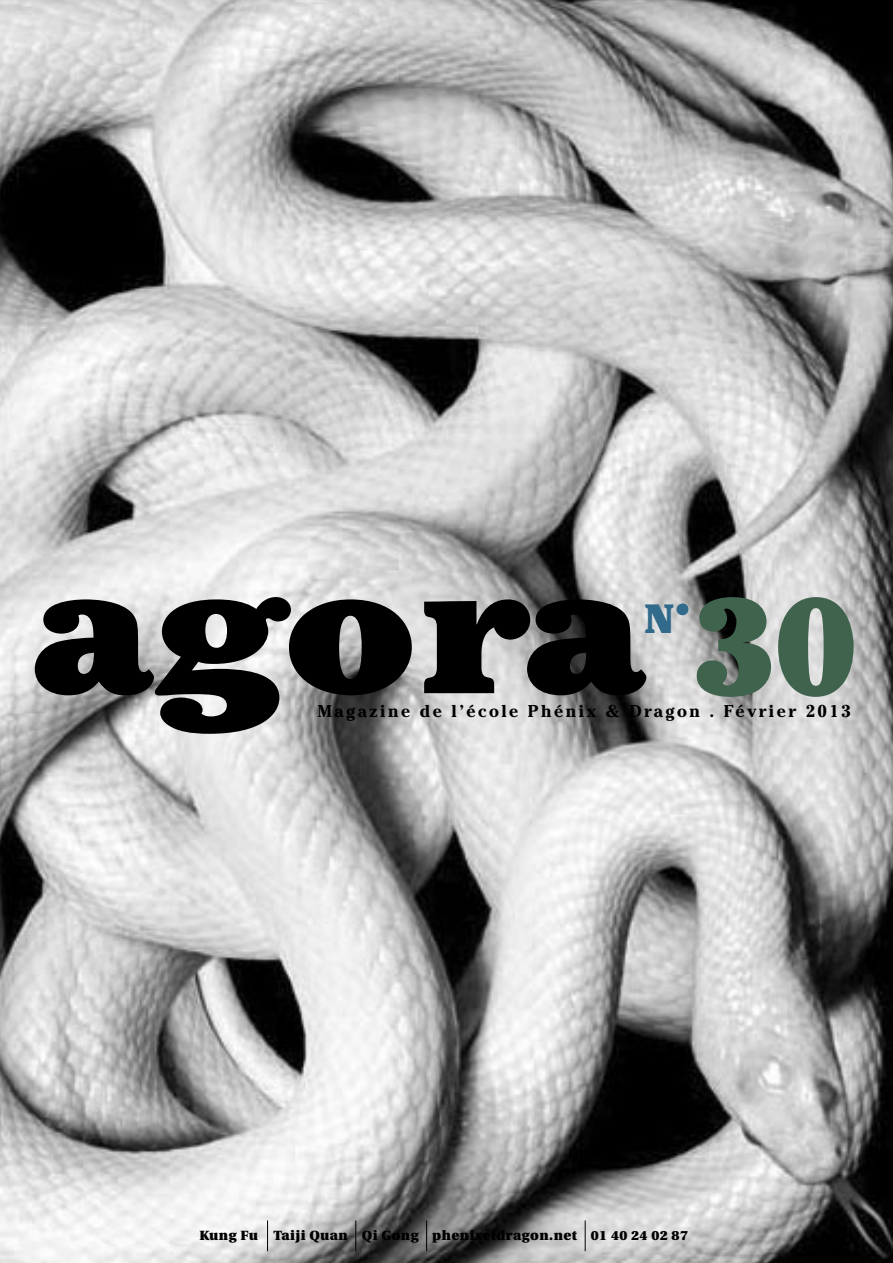
<style>
.page{position:relative;width:893px;height:1263px;background:#fff}
.page>*{position:absolute;margin:0;border:0;box-sizing:border-box;transform-origin:0 0}
.t1{font:900 199.05px "Cheltenham";letter-spacing:-.005em;color:#000}
.t2{font:900 135px "Cheltenham";color:#40634d}
.t3{font:900 40.65px "Cheltenham";color:#316a8a}
.t4{font:700 17.1px "Cheltenham";letter-spacing:.14em;color:#000}
.t5{font:900 13.35px "Utopia";letter-spacing:.035em;color:#000}
</style>
<div class="page">
<img style="left:0;top:0;width:893px;height:1263px">
<hr style="left:267px;top:1220px;width:1px;height:31px;background:#000">
<hr style="left:355px;top:1220px;width:1px;height:31px;background:#000">
<hr style="left:426px;top:1220px;width:1px;height:31px;background:#000">
<hr style="left:585px;top:1220px;width:1px;height:31px;background:#000">
<div style="left:678px;top:604px;width:10px;height:10px;background:#316a8a;border-radius:50%"></div>
<p class="t2" style="left:695px;top:566px;width:163px">30</p>
<p class="t4" style="left:709px;top:701px;width:143px">. Février 2013</p>
<p class="t1" style="left:30px;top:503px;width:616px">agora</p>
<p class="t3" style="left:644px;top:594px;width:48px">N°</p>
<p class="t4" style="left:317px;top:701px;width:384px">Magazine de l’école Phénix &amp; Dragon</p>
<p class="t5" style="left:199px;top:1227px;width:490px">Kung Fu Taiji Quan Qi Gong phenixetdragon.net 01 40 24 02 87</p>
</div>
